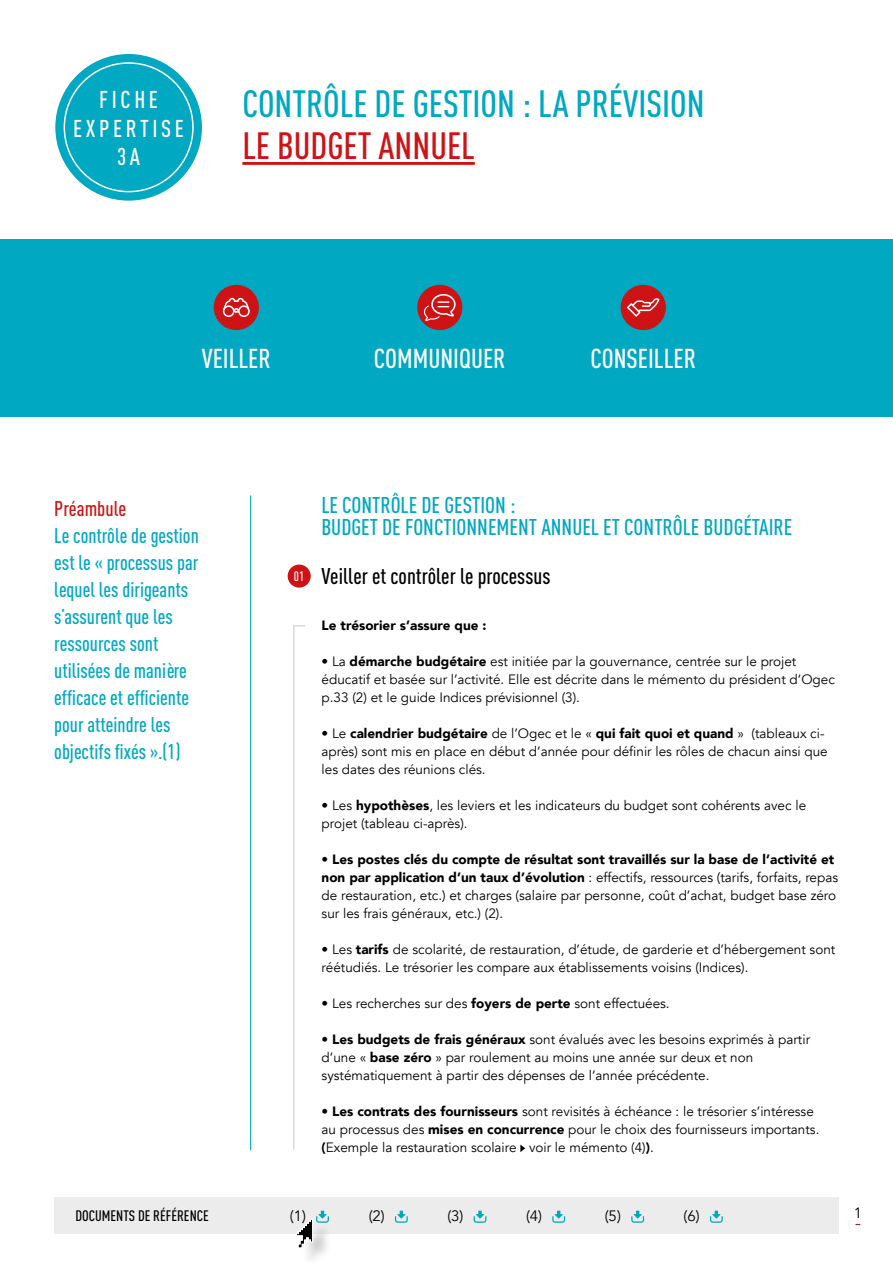
<style>
.page{position:relative;width:893px;height:1263px;background:#fff}
.page>*{position:absolute;margin:0;border:0;box-sizing:border-box;transform-origin:0 0}
.t1{font:500 37.5px "DIN Cond";color:#00a8c1}
.t2{font:500 37.5px "DIN Cond";color:#cd1316}
.t3{font:500 27px "DIN Cond";color:#fff}
.t4{font:500 24px/28.5px "DIN Cond";letter-spacing:.15em;color:#fff;text-align:center}
.t5{font:500 22.5px/22px "DIN Cond";color:#00a8c1}
.t6{font:500 22.5px "DIN Cond";color:#000}
.t7{font:500 21px/27px "DIN Cond";color:#00a8c1}
.t8{font:500 21px "DIN Cond";color:#cd1316}
.t9{font:500 15px "DIN Cond";color:#000}
.t10{font:15px "Avenir";color:#000}
.t11{font:13.5px/18px "Avenir";color:#000}
.t12{font:900 13.5px "Avenir";color:#000}
.t13{font:500 13.5px "DIN Cond";color:#fff}
.s1{font-weight:900}
</style>
<div class="page">
<div style="left:55px;top:54px;width:147px;height:147px;background:#00a8c1;border-radius:50%"></div>
<hr style="left:242px;top:162px;width:233px;height:3px;background:#cd1316">
<svg style="left:520px;top:1144px;width:5px;height:8px"></svg>
<div style="left:288px;top:564px;width:23px;height:24px;background:#cd1316;border-radius:50%"></div>
<hr style="left:250px;top:495px;width:1px;height:655px;background:#00a8c1">
<div style="left:54px;top:1197px;width:785px;height:36px;background:#ececed"></div>
<svg style="left:395px;top:1211px;width:13px;height:12px"></svg>
<svg style="left:474px;top:1211px;width:12px;height:12px"></svg>
<svg style="left:552px;top:1211px;width:13px;height:12px"></svg>
<svg style="left:631px;top:1211px;width:13px;height:12px"></svg>
<svg style="left:710px;top:1211px;width:13px;height:12px"></svg>
<div style="left:299px;top:1222px;width:33px;height:41px;background:#000;opacity:.2"></div>
<svg style="left:297px;top:1211px;width:32px;height:37px"></svg>
<svg style="left:294px;top:625px;width:11px;height:2px"></svg>
<hr style="left:293px;top:625px;width:1px;height:525px;background:#dadada">
<div style="left:0;top:239px;width:893px;height:178px;background:#00a8c1"></div>
<div style="left:214px;top:285px;width:45px;height:45px;background:#cd1316;border-radius:50%"></div>
<svg style="left:222px;top:297px;width:28px;height:20px"></svg>
<div style="left:417px;top:285px;width:45px;height:45px;background:#cd1316;border-radius:50%"></div>
<svg style="left:424px;top:294px;width:32px;height:27px"></svg>
<div style="left:621px;top:285px;width:45px;height:45px;background:#cd1316;border-radius:50%"></div>
<svg style="left:627px;top:298px;width:33px;height:19px"></svg>
<h3 class="t4" style="left:73px;top:85px;width:112px">FICHE<br>EXPERTISE<br>3A</h3>
<h1 class="t1" style="left:242px;top:82px;width:464px">CONTRÔLE DE GESTION : LA PRÉVISION</h1>
<h1 class="t2" style="left:242px;top:124px;width:234px">LE BUDGET ANNUEL</h1>
<h2 class="t3" style="left:202px;top:343px;width:71px">VEILLER</h2>
<h2 class="t3" style="left:374px;top:343px;width:133px">COMMUNIQUER</h2>
<h2 class="t3" style="left:590px;top:343px;width:107px">CONSEILLER</h2>
<h3 class="t8" style="left:54px;top:496px;width:73px">Préambule</h3>
<h3 class="t7" style="left:54px;top:521px;width:146px">Le contrôle de gestion est le « processus par lequel les dirigeants s’assurent que les ressources sont utilisées de manière efficace et efficiente pour atteindre les objectifs fixés ».(1)</h3>
<p class="t13" style="left:294px;top:569px;width:12px">01</p>
<h3 class="t5" style="left:321px;top:494px;width:473px">LE CONTRÔLE DE GESTION :<br>BUDGET DE FONCTIONNEMENT ANNUEL ET CONTRÔLE BUDGÉTAIRE</h3>
<h3 class="t6" style="left:322px;top:563px;width:230px">Veiller et contrôler le processus</h3>
<p class="t12" style="left:322px;top:614px;width:166px">Le trésorier s’assure que :</p>
<p class="t11" style="left:322px;top:653px;width:515px">• La <span class="s1">démarche budgétaire</span> est initiée par la gouvernance, centrée sur le projet éducatif et basée sur l’activité. Elle est décrite dans le mémento du président d’Ogec p.33 (2) et le guide Indices prévisionnel (3).</p>
<p class="t11" style="left:322px;top:725px;width:508px">• Le <span class="s1">calendrier budgétaire</span> de l’Ogec et le « <span class="s1">qui fait quoi et quand</span> » (tableaux ci&shy;après) sont mis en place en début d’année pour définir les rôles de chacun ainsi que les dates des réunions clés.</p>
<p class="t11" style="left:322px;top:797px;width:486px">• Les <span class="s1">hypothèses</span>, les leviers et les indicateurs du budget sont cohérents avec le projet (tableau ci-après).</p>
<p class="t11" style="left:322px;top:851px;width:518px">• <span class="s1">Les postes clés du compte de résultat sont travaillés sur la base de l’activité et non par application d’un taux d’évolution</span> : effectifs, ressources (tarifs, forfaits, repas de restauration, etc.) et charges (salaire par personne, coût d’achat, budget base zéro sur les frais généraux, etc.) (2).</p>
<p class="t11" style="left:322px;top:941px;width:515px">• Les <span class="s1">tarifs</span> de scolarité, de restauration, d’étude, de garderie et d’hébergement sont réétudiés. Le trésorier les compare aux établissements voisins (Indices).</p>
<p class="t11" style="left:322px;top:995px;width:350px">• Les recherches sur des <span class="s1">foyers de perte</span> sont effectuées.</p>
<p class="t11" style="left:322px;top:1031px;width:490px">• <span class="s1">Les budgets de frais généraux</span> sont évalués avec les besoins exprimés à partir d’une « <span class="s1">base zéro</span> » par roulement au moins une année sur deux et non systématiquement à partir des dépenses de l’année précédente.</p>
<p class="t11" style="left:322px;top:1103px;width:499px">• <span class="s1">Les contrats des fournisseurs</span> sont revisités à échéance : le trésorier s’intéresse au processus des <span class="s1">mises en concurrence</span> pour le choix des fournisseurs importants. <span class="s1">(</span>Exemple la restauration scolaire voir le mémento (4)<span class="s1">)</span>.</p>
<p class="t9" style="left:76px;top:1207px;width:135px">DOCUMENTS DE RÉFÉRENCE</p>
<p class="t10" style="left:290px;top:1207px;width:18px">(1)</p>
<p class="t10" style="left:369px;top:1207px;width:18px">(2)</p>
<p class="t10" style="left:447px;top:1207px;width:18px">(3)</p>
<p class="t10" style="left:526px;top:1207px;width:18px">(4)</p>
<p class="t10" style="left:605px;top:1207px;width:18px">(5)</p>
<p class="t10" style="left:683px;top:1207px;width:18px">(6)</p>
<p class="t10" style="left:854px;top:1204px;width:10px">1</p>
</div>
